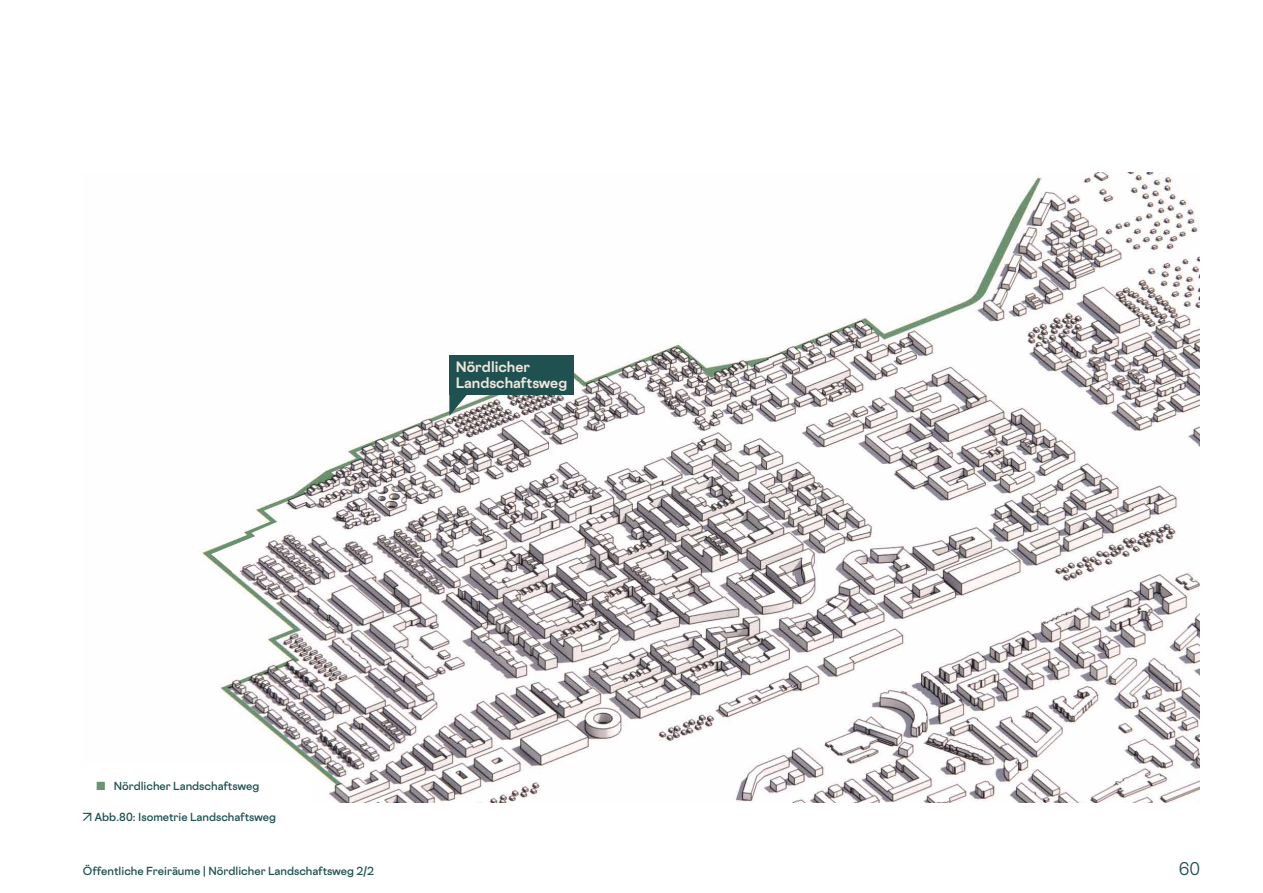
<style>
.page{position:relative;width:1263px;height:893px;background:#fff}
.page>*{position:absolute;margin:0;border:0;box-sizing:border-box;transform-origin:0 0}
.t1{font:16.5px "Cosmica";color:#1f5151}
.t2{font:700 13.5px/16.2px "Cosmica";color:#f0e6dd}
.t3{font:600 10.5px "Cosmica";color:#1f5151}
.s1{color:#6b9370}
</style>
<div class="page">
<img style="left:202px;top:173px;width:997px;height:630px">
<svg style="left:211px;top:520px;width:84px;height:54px"></svg>
<div style="left:83px;top:766px;width:227px;height:37px;background:#fff"></div>
<div style="left:449px;top:355px;width:125px;height:39px;background:#1f5151"></div>
<svg style="left:449px;top:394px;width:22px;height:22px"></svg>
<p class="t2" style="left:456px;top:358px;width:113px">Nördlicher<br>Landschaftsweg</p>
<p class="t3" style="left:96px;top:780px;width:165px"><span class="s1">■</span> Nördlicher Landschaftsweg</p>
<p class="t3" style="left:83px;top:810px;width:195px">↗ Abb.80: Isometrie Landschaftsweg</p>
<p class="t3" style="left:83px;top:864px;width:293px">Öffentliche Freiräume | Nördlicher Landschaftsweg 2/2</p>
<h1 class="t1" style="left:1179px;top:858px;width:23px">60</h1>
</div>
